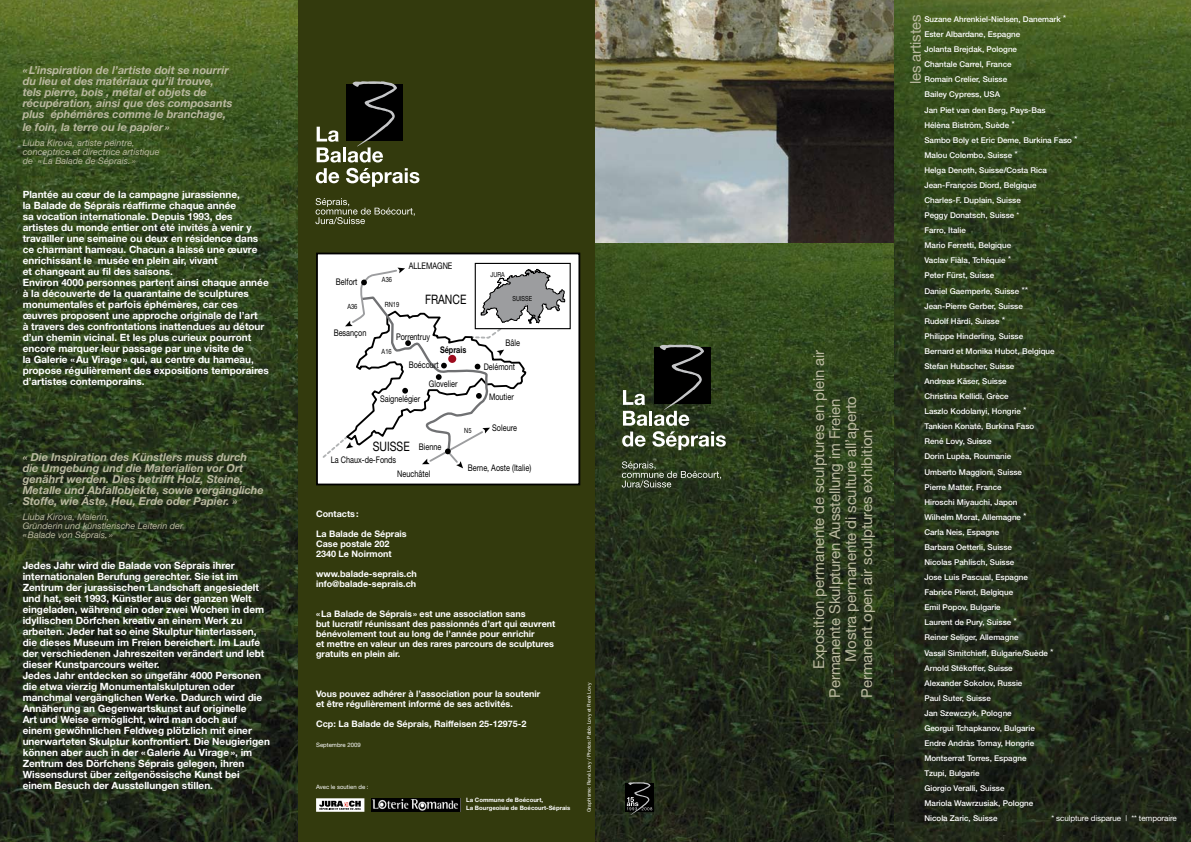
<style>
.page{position:relative;width:1191px;height:842px;background:#fff}
.page>*{position:absolute;margin:0;border:0;box-sizing:border-box;transform-origin:0 0}
.t1{font:15px "Helvetica Neue";letter-spacing:-.01em;color:#bab9a0}
.t2{font:13px "Helvetica Neue";color:#000;scale:.8 1}
.t3{font:italic 700 11px/11px "Helvetica Neue";color:#bab9a0}
.t4{font:700 10px/11px "Helvetica Neue";color:#fff}
.t5{font:9.1px "Helvetica Neue";color:#000;scale:.8 1}
.t6{font:700 9.1px "Helvetica Neue";color:#000;scale:.8 1}
.t7{font:700 9px/10px "Helvetica Neue";color:#fff}
.t8{font:italic 9px/9px "Helvetica Neue";color:#bab9a0}
.t9{font:500 8px/15.1px "Helvetica Neue";color:#fff}
.t10{font:8px "Helvetica Neue";letter-spacing:-.01em;color:#fff}
.t11{font:7.2px "Helvetica Neue";color:#000;scale:.8 1}
.t12{font:6.9px "Helvetica Neue";color:#000;scale:.8 1}
.t13{font:700 6px/7.5px "Helvetica Neue";color:#fff}
.t14{font:6px "Helvetica Neue";color:#fff}
.t15{font:5px "Helvetica Neue";color:#fff}
.s1{font-weight:400;font-size:10px}
.s2{font-weight:400}
</style>
<div class="page">
<img style="left:893px;top:0;width:298px;height:842px">
<img style="left:0;top:0;width:298px;height:842px">
<div style="left:298px;top:0;width:297px;height:842px;background:#333a0d"></div>
<img style="left:595px;top:242px;width:298px;height:600px">
<img style="left:595px;top:0;width:298px;height:242px">
<svg style="left:622px;top:461px;width:99px;height:26px;background:#46533a"></svg>
<svg style="left:622px;top:345px;width:104px;height:105px;background:#3e4734"></svg>
<div style="left:317px;top:253px;width:262px;height:231px;background:#fff"></div>
<div style="left:316px;top:253px;width:264px;height:232px;border:2px solid #000"></div>
<div style="left:475px;top:263px;width:96px;height:66px;border:1px solid #000"></div>
<svg style="left:322px;top:268px;width:243px;height:200px"></svg>
<svg style="left:315px;top:198px;width:100px;height:26px"></svg>
<svg style="left:316px;top:81px;width:103px;height:106px"></svg>
<div style="left:625px;top:784px;width:28px;height:28px;background:#000"></div>
<svg style="left:627px;top:782px;width:25px;height:33px"></svg>
<img style="left:371px;top:798px;width:89px;height:14px">
<div style="left:316px;top:798px;width:48px;height:14px;background:#fff"></div>
<svg style="left:319px;top:801px;width:42px;height:9px"></svg>
<p class="t3" style="left:23px;top:64px;width:211px">«L’inspiration de l’artiste doit se nourrir du lieu et des matériaux qu’il trouve, tels pierre, bois , métal et objets de récupération, ainsi que des composants plus éphémères comme le branchage,</p>
<p class="t3" style="left:23px;top:121px;width:149px">le foin, la terre ou le papier»</p>
<p class="t8" style="left:23px;top:138px;width:139px">Liuba Kirova, artiste peintre, conceptrice et directrice artistique de «La Balade de Séprais.»</p>
<p class="t4" style="left:23px;top:189px;width:248px">Plantée au cœur de la campagne jurassienne,<br>la Balade de Séprais réaffirme chaque année<br>sa vocation internationale. Depuis 1993, des artistes du monde entier ont été invités à venir y travailler une semaine ou deux en résidence dans ce charmant hameau. Chacun a laissé une œuvre enrichissant le musée en plein air, vivant<br>et changeant au fil des saisons.<br>Environ 4000 personnes partent ainsi chaque année à la découverte de la quarantaine de sculptures monumentales et parfois éphémères, car ces œuvres proposent une approche originale de l’art<br>à travers des confrontations inattendues au détour d’un chemin vicinal. Et les plus curieux pourront encore marquer leur passage par une visite de<br>la Galerie «Au Virage» qui, au centre du hameau, propose régulièrement des expositions temporaires d’artistes contemporains.</p>
<p class="t3" style="left:23px;top:451px;width:243px">« Die Inspiration des Künstlers muss durch die Umgebung und die Materialien vor Ort genährt werden. Dies betrifft Holz, Steine, Metalle und Abfallobjekte, sowie vergängliche Stoffe, wie Äste, Heu, Erde oder Papier. »</p>
<p class="t8" style="left:23px;top:512px;width:162px">Liuba Kirova, Malerin,<br>Gründerin und künstlerische Leiterin der «Balade von Séprais. »</p>
<p class="t4" style="left:23px;top:560px;width:249px">Jedes Jahr wird die Balade von Séprais ihrer internationalen Berufung gerechter. Sie ist im Zentrum der jurassischen Landschaft angesiedelt und hat, seit 1993, Künstler aus der ganzen Welt eingeladen, während ein oder zwei Wochen in dem idyllischen Dörfchen kreativ an einem Werk zu arbeiten. Jeder hat so eine Skulptur hinterlassen, die dieses Museum im Freien bereichert. Im Laufe der verschiedenen Jahreszeiten verändert und lebt dieser Kunstparcours weiter.<br>Jedes Jahr entdecken so ungefähr 4000 Personen die etwa vierzig Monumentalskulpturen oder manchmal vergänglichen Werke. Dadurch wird die Annäherung an Gegenwartskunst auf originelle<br>Art und Weise ermöglicht, wird man doch auf<br>einem gewöhnlichen Feldweg plötzlich mit einer unerwarteten Skulptur konfrontiert. Die Neugierigen können aber auch in der «Galerie Au Virage », im Zentrum des Dörfchens Séprais gelegen, ihren Wissensdurst über zeitgenössische Kunst bei einem Besuch der Ausstellungen stillen.</p>
<p class="t5" style="left:409px;top:261px;width:56px">ALLEMAGNE</p>
<p class="t11" style="left:382px;top:275px;width:14px">A36</p>
<p class="t5" style="left:336px;top:276px;width:29px">Belfort</p>
<p class="t11" style="left:347px;top:302px;width:14px">A36</p>
<p class="t11" style="left:385px;top:300px;width:20px">RN19</p>
<p class="t5" style="left:396px;top:331px;width:44px">Porrentruy</p>
<h2 class="t2" style="left:425px;top:291px;width:53px">FRANCE</h2>
<p class="t5" style="left:334px;top:327px;width:42px">Besançon</p>
<p class="t11" style="left:382px;top:347px;width:14px">A16</p>
<p class="t6" style="left:440px;top:344px;width:34px">Séprais</p>
<p class="t5" style="left:409px;top:360px;width:39px">Boécourt</p>
<p class="t5" style="left:429px;top:378px;width:37px">Glovelier</p>
<p class="t12" style="left:490px;top:270px;width:19px">JURA</p>
<p class="t12" style="left:512px;top:295px;width:26px">SUISSE</p>
<p class="t5" style="left:505px;top:337px;width:20px">Bâle</p>
<p class="t5" style="left:484px;top:361px;width:41px">Delémont</p>
<p class="t5" style="left:380px;top:393px;width:52px">Saignelégier</p>
<h2 class="t2" style="left:373px;top:438px;width:48px">SUISSE</h2>
<p class="t5" style="left:331px;top:455px;width:83px">La Chaux-de-Fonds</p>
<p class="t5" style="left:419px;top:442px;width:30px">Bienne</p>
<p class="t5" style="left:397px;top:468px;width:43px">Neuchâtel</p>
<p class="t5" style="left:489px;top:391px;width:33px">Moutier</p>
<p class="t5" style="left:492px;top:422px;width:32px">Soleure</p>
<p class="t5" style="left:468px;top:462px;width:81px">Berne, Aoste (Italie)</p>
<p class="t11" style="left:464px;top:427px;width:11px">N5</p>
<p class="t7" style="left:316px;top:508px;width:44px">Contacts:</p>
<p class="t7" style="left:316px;top:528px;width:92px">La Balade de Séprais<br>Case postale 202<br>2340 Le Noirmont</p>
<p class="t7" style="left:316px;top:568px;width:102px">www.balade-seprais.ch info@balade-seprais.ch</p>
<p class="t7" style="left:316px;top:608px;width:241px">«La Balade de Séprais» est une association sans<br>but lucratif réunissant des passionnés d’art qui œuvrent bénévolement tout au long de l’année pour enrichir<br>et mettre en valeur un des rares parcours de sculptures gratuits en plein air.</p>
<p class="t7" style="left:316px;top:688px;width:226px">Vous pouvez adhérer à l’association pour la soutenir et être régulièrement informé de ses activités.</p>
<p class="t7" style="left:316px;top:718px;width:212px">Ccp: La Balade de Séprais, Raiffeisen 25-12975-2</p>
<p class="t14" style="left:316px;top:741px;width:46px">Septembre 2009</p>
<p class="t14" style="left:316px;top:783px;width:54px">Avec le soutien de :</p>
<p class="t13" style="left:466px;top:796px;width:105px">La Commune de Boécourt,<br>La Bourgeoisie de Boécourt-Séprais</p>
<p class="t15" style="left:586px;top:812px;width:131px;rotate:-90deg">Graphisme: René Lovy / Photos: Pablo Lovy et René Lovy</p>
<h1 class="t1" style="left:810px;top:669px;width:321px;rotate:-90deg">Exposition permanente de sculptures en plein air</h1>
<h1 class="t1" style="left:826px;top:698px;width:300px;rotate:-90deg">Permanente Skulpturen Ausstellung im Freien</h1>
<h1 class="t1" style="left:842px;top:662px;width:267px;rotate:-90deg">Mostra permanente di sculture all’aperto</h1>
<h1 class="t1" style="left:858px;top:698px;width:270px;rotate:-90deg">Permanent open air sculptures exhibition</h1>
<h1 class="t1" style="left:906px;top:84px;width:72px;rotate:-90deg">les artistes</h1>
<p class="t9" style="left:924px;top:12px;width:155px">Suzane Ahrenkiel-Nielsen, Danemark <span class="s1">*<br></span>Ester Albardane, Espagne<br>Jolanta Brejdak, Pologne<br>Chantale Carrel, France<br>Romain Crelier, Suisse<br>Bailey Cypress, USA<br>Jan Piet van den Berg, Pays-Bas<br>Hélèna Biström, Suède <span class="s1">*<br></span>Sambo Boly et Eric Deme, Burkina Faso <span class="s1">*<br></span>Malou Colombo, Suisse <span class="s1">*<br></span>Helga Denoth, Suisse/Costa Rica<br>Jean-François Diord, Belgique<br>Charles-F. Duplain, Suisse<br>Peggy Donatsch, Suisse <span class="s2">*<br></span>Farro, Italie<br>Mario Ferretti, Belgique<br>Vaclav Fiàla, Tchéquie <span class="s1">*<br></span>Peter Fürst, Suisse<br>Daniel Gaemperle, Suisse <span class="s1">**<br></span>Jean-Pierre Gerber, Suisse<br>Rudolf Härdi, Suisse <span class="s1">*<br></span>Philippe Hinderling, Suisse<br>Bernard et Monika Hubot, Belgique<br>Stefan Hubscher, Suisse<br>Andreas Käser, Suisse<br>Christina Kellidi, Grèce<br>Laszlo Kodolanyi, Hongrie <span class="s1">*<br></span>Tankien Konaté, Burkina Faso<br>René Lovy, Suisse<br>Dorin Lupéa, Roumanie<br>Umberto Maggioni, Suisse<br>Pierre Matter, France<br>Hiroschi Miyauchi, Japon<br>Wilhelm Morat, Allemagne <span class="s1">*<br></span>Carla Neis, Espagne<br>Barbara Oetterli, Suisse<br>Nicolas Pahlisch, Suisse<br>Jose Luis Pascual, Espagne<br>Fabrice Pierot, Belgique<br>Emil Popov, Bulgarie<br>Laurent de Pury, Suisse <span class="s1">*<br></span>Reiner Seliger, Allemagne<br>Vassil Simitchieff, Bulgarie/Suède <span class="s1">*<br></span>Arnold Stékoffer, Suisse<br>Alexander Sokolov, Russie<br>Paul Suter, Suisse<br>Jan Szewczyk, Pologne<br>Georgui Tchapkanov, Bulgarie<br>Endre Andràs Tornay, Hongrie<br>Montserrat Torres, Espagne<br>Tzupi, Bulgarie<br>Giorgio Veralli, Suisse<br>Mariola Wawrzusiak, Pologne<br>Nicola Zaric, Suisse</p>
<p class="t10" style="left:1051px;top:813px;width:127px">* sculpture disparue | ** temporaire</p>
</div>
